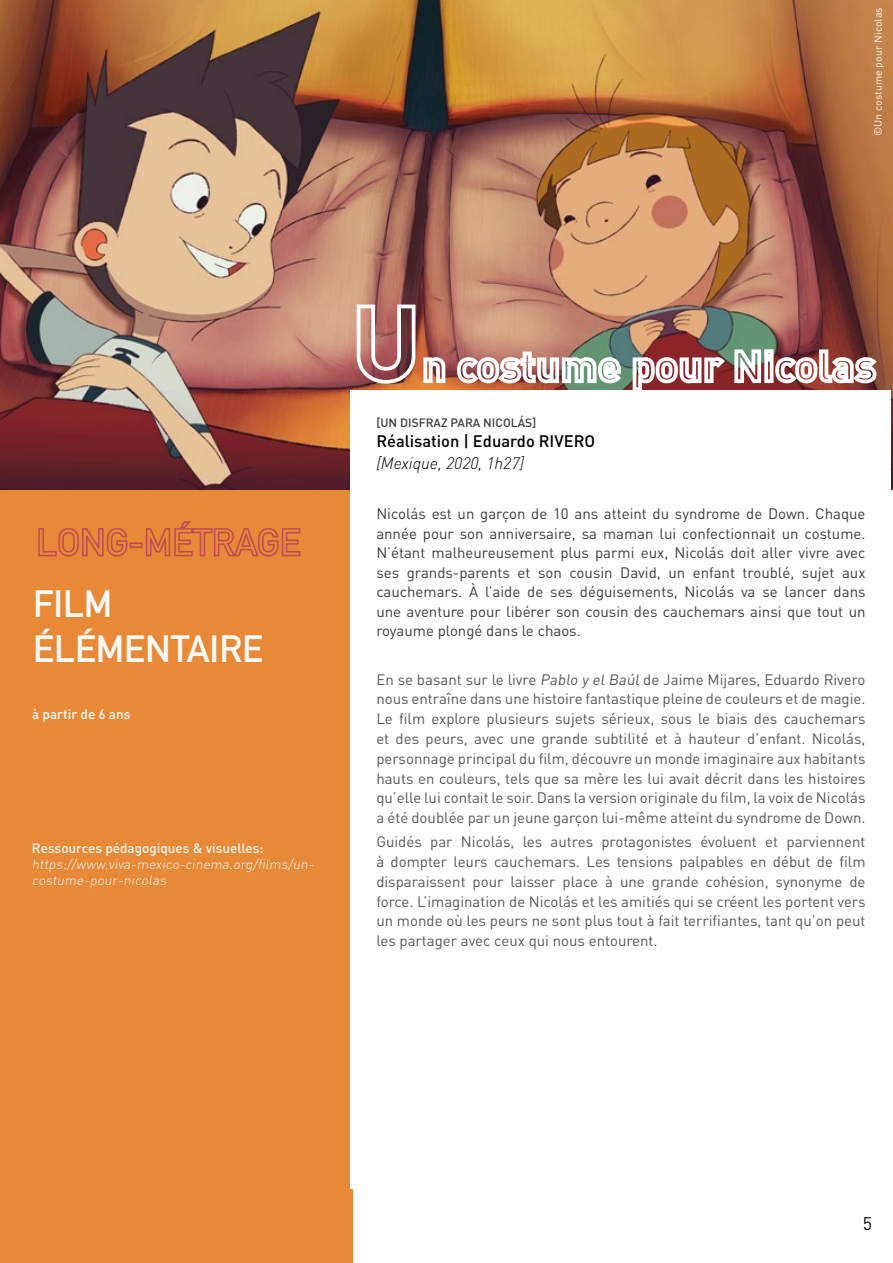
<style>
.page{position:relative;width:893px;height:1263px;background:#fff}
.page>*{position:absolute;margin:0;border:0;box-sizing:border-box;transform-origin:0 0}
.t1{font:700 37.5px/45px "DIN Alternate";color:#faf9f5}
.t2{font:18px "DIN";color:#000}
.t3{font:500 16.5px "DIN";color:#000}
.t4{font:italic 300 16.5px "DIN";color:#000}
.t5{font:15px/19.8px "DIN";color:#575756;text-align:justify}
.t6{font:15px/19.5px "DIN";color:#3c3c3b;text-align:justify}
.t7{font:300 13.5px/16.2px "DIN";color:#faf9f5}
.t8{font:500 13.5px "DIN";color:#faf9f5}
.t9{font:500 13.5px "DIN";color:#fff}
.t10{font:500 12px "DIN";color:#3c3c3b}
.t11{font:10.5px "DIN";letter-spacing:.01em;color:#fff}
</style>
<div class="page">
<div style="left:0;top:489px;width:353px;height:774px;background:#e88938"></div>
<img style="left:0;top:0;width:893px;height:489px">
<div style="left:351px;top:390px;width:540px;height:798px;background:#fff"></div>
<img style="left:355px;top:303px;width:92px;height:83px">
<img style="left:455px;top:350px;width:169px;height:36px">
<svg style="left:631px;top:354px;width:96px;height:36px"></svg>
<img style="left:733px;top:347px;width:146px;height:39px">
<svg style="left:38px;top:527px;width:90px;height:30px;background:#dc7640"></svg>
<div style="left:130px;top:542px;width:13px;height:6px;border:2px solid #c14958"></div>
<svg style="left:145px;top:521px;width:156px;height:36px;background:#dd7840"></svg>
<p class="t11" style="left:871px;top:136px;width:130px;rotate:-90deg">©Un costume pour Nicolas</p>
<h1 class="t1" style="left:33px;top:579px;width:231px">FILM<br>ÉLÉMENTAIRE</h1>
<p class="t9" style="left:32px;top:706px;width:100px">à partir de 6 ans</p>
<p class="t8" style="left:32px;top:839px;width:233px">Ressources pédagogiques &amp; visuelles:</p>
<p class="t7" style="left:32px;top:856px;width:286px">https://www.viva-mexico-cinema.org/films/un&shy;costume-pour-nicolas</p>
<p class="t10" style="left:376px;top:415px;width:162px">[UN DISFRAZ PARA NICOLÁS]</p>
<p class="t3" style="left:376px;top:430px;width:220px">Réalisation | Eduardo RIVERO</p>
<p class="t4" style="left:376px;top:452px;width:149px">[Mexique, 2020, 1h27]</p>
<p class="t6" style="left:376px;top:504px;width:491px">Nicolás est un garçon de 10 ans atteint du syndrome de Down. Chaque année pour son anniversaire, sa maman lui confectionnait un costume.<br>N’étant malheureusement plus parmi eux, Nicolás doit aller vivre avec ses grands-parents et son cousin David, un enfant troublé, sujet aux cauchemars. À l’aide de ses déguisements, Nicolás va se lancer dans une aventure pour libérer son cousin des cauchemars ainsi que tout un royaume plongé dans le chaos.</p>
<p class="t5" style="left:376px;top:669px;width:491px">En se basant sur le livre Pablo y el Baúl de Jaime Mijares, Eduardo Rivero nous entraîne dans une histoire fantastique pleine de couleurs et de magie.<br>Le film explore plusieurs sujets sérieux, sous le biais des cauchemars et des peurs, avec une grande subtilité et à hauteur d’enfant. Nicolás, personnage principal du film, découvre un monde imaginaire aux habitants hauts en couleurs, tels que sa mère les lui avait décrit dans les histoires qu’elle lui contait le soir. Dans la version originale du film, la voix de Nicolás a été doublée par un jeune garçon lui-même atteint du syndrome de Down.</p>
<p class="t5" style="left:376px;top:831px;width:491px">Guidés par Nicolás, les autres protagonistes évoluent et parviennent à dompter leurs cauchemars. Les tensions palpables en début de film disparaissent pour laisser place à une grande cohésion, synonyme de force. L’imagination de Nicolás et les amitiés qui se créent les portent vers un monde où les peurs ne sont plus tout à fait terrifiantes, tant qu’on peut les partager avec ceux qui nous entourent.</p>
<p class="t2" style="left:863px;top:1212px;width:11px">5</p>
</div>
